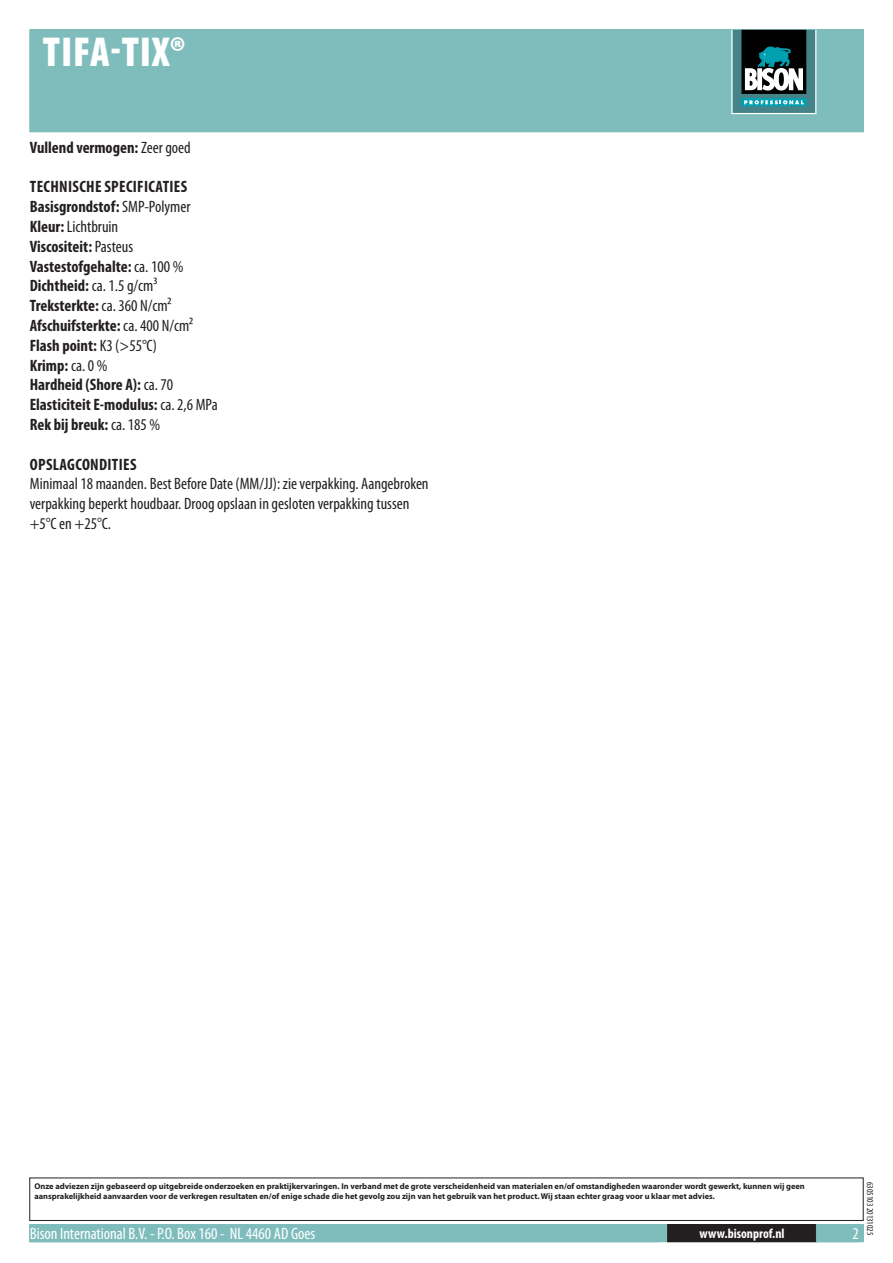
<style>
.page{position:relative;width:893px;height:1263px;background:#fff}
.page>*{position:absolute;margin:0;border:0;box-sizing:border-box;transform-origin:0 0}
.PageHeader{font:900 condensed 42px "Myriad Pro";letter-spacing:.02em;color:#fff}
.Regular{font:700 condensed 16.5px "Myriad Pro";color:#231f20}
.Regular-2{font:condensed 16.5px/19.8px "Myriad Pro";color:#231f20}
.ContactData{font:condensed 16.5px "Myriad Pro";color:#fff}
.Regular-3{font:700 condensed 16.5px "Myriad Pro";letter-spacing:.02em;color:#231f20}
.URL{font:700 condensed 13.5px "Myriad Pro";color:#fff}
.Revisie{font:condensed 9px "Myriad Pro";color:#231f20}
.Disclaimer{font:700 8.4px/10.1px "Myriad Pro";color:#231f20}
.s1{font-weight:400}
.s2{font-weight:700}
</style>
<div class="page">
<div style="left:30px;top:30px;width:833px;height:102px;background:#7fbdbc"></div>
<div style="left:732px;top:30px;width:84px;height:84px;background:#468389"></div>
<div style="left:741px;top:30px;width:65px;height:64px;background:#000"></div>
<svg style="left:745px;top:47px;width:58px;height:44px"></svg>
<div style="left:742px;top:99px;width:64px;height:7px;background:#00a0b0"></div>
<div style="left:741px;top:99px;width:65px;height:7px;border:1px solid #00a2b2"></div>
<svg style="left:744px;top:100px;width:60px;height:4px"></svg>
<div style="left:731px;top:30px;width:85px;height:84px;border:1px solid #fff"></div>
<div style="left:29px;top:1177px;width:835px;height:44px;border:1px solid #231f20"></div>
<div style="left:30px;top:1225px;width:833px;height:17px;background:#7fbdbc"></div>
<div style="left:29px;top:1224px;width:835px;height:18px;border:1px solid #7fbdbc"></div>
<div style="left:668px;top:1225px;width:148px;height:17px;background:#231f20"></div>
<div style="left:667px;top:1224px;width:150px;height:18px;border:1px solid #231f20"></div>
<p class="PageHeader" style="left:43px;top:25px;width:144px">TIFA-Tix®</p>
<p class="Regular" style="left:30px;top:137px;width:163px">Vullend vermogen: <span class="s1">Zeer goed</span></p>
<p class="Regular-3" style="left:30px;top:176px;width:159px">Technische specificaties</p>
<p class="Regular" style="left:30px;top:196px;width:162px">Basisgrondstof: <span class="s1">SMP-Polymer</span></p>
<p class="Regular-2" style="left:30px;top:216px;width:90px"><span class="s2">Kleur:</span> Lichtbruin</p>
<p class="Regular" style="left:30px;top:236px;width:105px">Viscositeit: <span class="s1">Pasteus</span></p>
<p class="Regular" style="left:30px;top:256px;width:155px">Vastestofgehalte: <span class="s1">ca. 1 00 %</span></p>
<p class="Regular-2" style="left:30px;top:276px;width:129px"><span class="s2">Dichtheid:</span> ca. 1 .5 g/cm³</p>
<p class="Regular" style="left:30px;top:295px;width:143px">Treksterkte: <span class="s1">ca. 360 N/cm²</span></p>
<p class="Regular" style="left:30px;top:315px;width:165px">Afschuifsterkte: <span class="s1">ca. 400 N/cm²</span></p>
<p class="Regular" style="left:30px;top:335px;width:129px">Flash point: <span class="s1">K3 (&gt;55°C)</span></p>
<p class="Regular" style="left:30px;top:355px;width:79px">Krimp: <span class="s1">ca. 0 %</span></p>
<p class="Regular" style="left:30px;top:374px;width:145px">Hardheid (Shore A): <span class="s1">ca. 70</span></p>
<p class="Regular" style="left:30px;top:394px;width:189px">Elasticiteit E-modulus: <span class="s1">ca. 2,6 MPa</span></p>
<p class="Regular" style="left:30px;top:414px;width:132px">Rek bij breuk: <span class="s1">ca. 1 85 %</span></p>
<p class="Regular-3" style="left:30px;top:454px;width:108px">Opslagcondities</p>
<p class="Regular-2" style="left:30px;top:474px;width:400px">Minimaal 1 8 maanden. Best Before Date (MM/JJ): zie verpakking. Aangebroken verpakking beperkt houdbaar. Droog opslaan in gesloten verpakking tussen +5°C en +25°C.</p>
<p class="Disclaimer" style="left:34px;top:1181px;width:772px">Onze adviezen zijn gebaseerd op uitgebreide onderzoeken en praktijkervaringen. In verband met de grote verscheidenheid van materialen en/of omstandigheden waaronder wordt gewerkt, kunnen wij geen aansprakelijkheid aanvaarden voor de verkregen resultaten en/of enige schade die het gevolg zou zijn van het gebruik van het product. Wij staan echter graag voor u klaar met advies.</p>
<p class="ContactData" style="left:30px;top:1224px;width:287px">Bison International B.V. - P.O. Box 1 60 - NL 4460 AD Goes</p>
<p class="URL" style="left:699px;top:1225px;width:87px">www.bisonprof.nl</p>
<p class="Revisie" style="left:875px;top:1182px;width:55px;rotate:90deg">63051 03 201 31 025</p>
</div>
